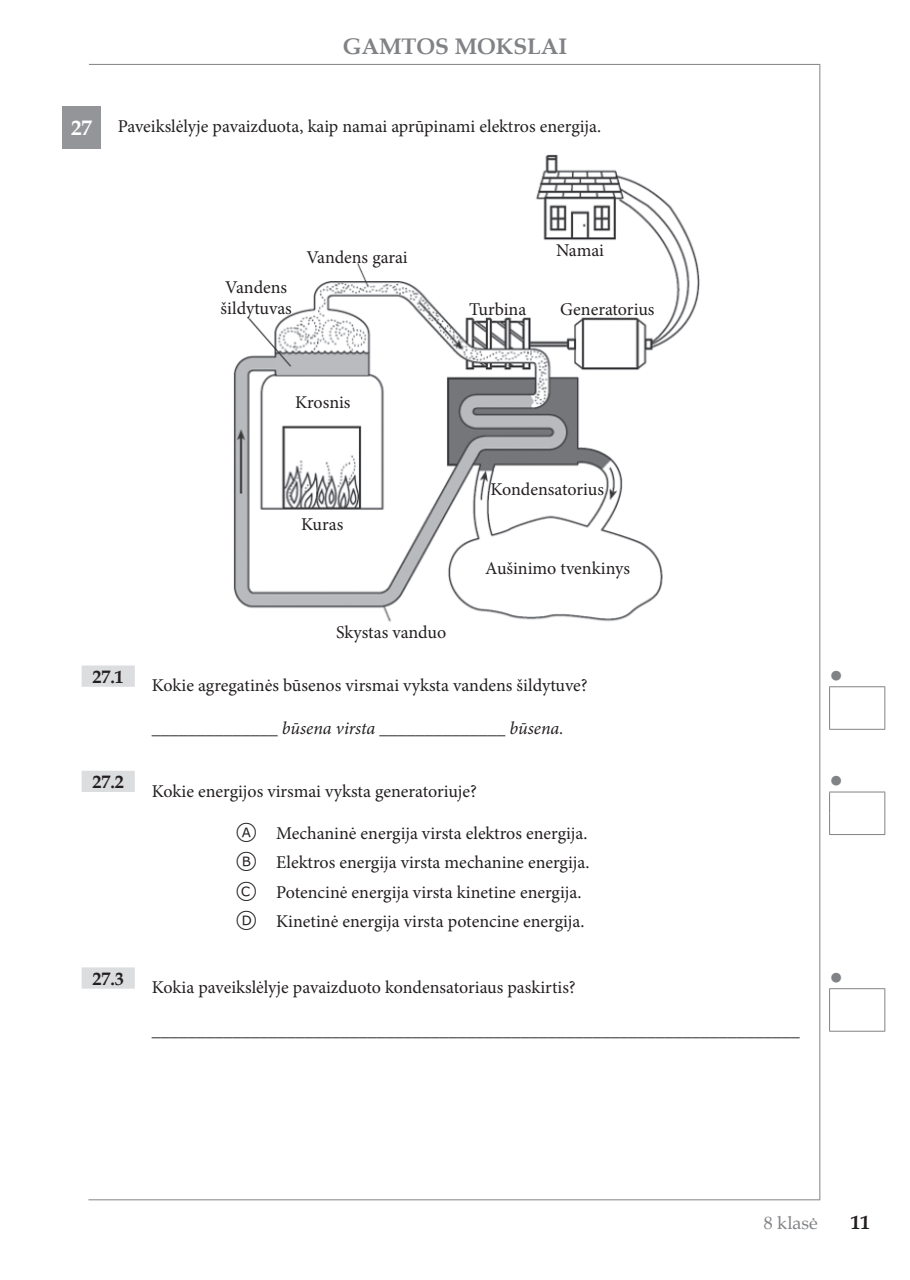
<style>
.page{position:relative;width:910px;height:1280px;background:#fff}
.page>*{position:absolute;margin:0;border:0;box-sizing:border-box;transform-origin:0 0}
.t1{font:700 22.5px "Book Antiqua";color:#808285}
.t2{font:22.5px "Arial";color:#808285}
.t3{font:700 19.5px "Book Antiqua";color:#231f20}
.t4{font:18px/29.5px "Minion Pro";color:#231f20}
.t5{font:700 18px "Book Antiqua";color:#231f20}
.t6{font:18px "Book Antiqua";color:#808285}
.s1{font-family:"Book Antiqua";font-weight:700;font-size:21px;color:#fff}
.s2{font-style:italic}
.s3{font-family:"TIMSS options";font-size:24px}
</style>
<div class="page">
<hr style="left:89px;top:64px;width:731px;height:1px;background:#808285">
<hr style="left:819px;top:64px;width:1px;height:1136px;background:#808285">
<hr style="left:88px;top:1199px;width:732px;height:1px;background:#808285">
<div style="left:63px;top:106px;width:38px;height:43px;background:#939598"></div>
<svg style="left:82px;top:665px;width:53px;height:324px"></svg>
<hr style="left:829px;top:686px;width:56px;height:1px;background:#808285">
<svg style="left:829px;top:687px;width:1px;height:42px"></svg>
<svg style="left:884px;top:687px;width:1px;height:42px"></svg>
<hr style="left:829px;top:729px;width:56px;height:1px;background:#808285">
<hr style="left:829px;top:792px;width:56px;height:1px;background:#808285">
<svg style="left:829px;top:792px;width:1px;height:42px"></svg>
<svg style="left:884px;top:792px;width:1px;height:42px"></svg>
<hr style="left:829px;top:834px;width:56px;height:1px;background:#808285">
<hr style="left:829px;top:988px;width:56px;height:1px;background:#808285">
<svg style="left:829px;top:989px;width:1px;height:42px"></svg>
<svg style="left:884px;top:989px;width:1px;height:42px"></svg>
<hr style="left:829px;top:1031px;width:56px;height:1px;background:#808285">
<img style="left:233px;top:154px;width:467px;height:468px">
<p class="t1" style="left:343px;top:31px;width:226px">GAMTOS MOKSLAI</p>
<p class="t4" style="left:71px;top:112px;width:532px"><span class="s1">27</span> Paveikslėlyje pavaizduota, kaip namai aprūpinami elektros energija.</p>
<p class="t4" style="left:306px;top:242px;width:103px">Vandens garai</p>
<p class="t4" style="left:556px;top:235px;width:49px">Namai</p>
<p class="t4" style="left:221px;top:276px;width:73px;line-height:21.6px">Vandens šildytuvas</p>
<p class="t4" style="left:469px;top:294px;width:59px">Turbina</p>
<p class="t4" style="left:560px;top:294px;width:96px">Generatorius</p>
<p class="t4" style="left:295px;top:388px;width:57px">Krosnis</p>
<p class="t4" style="left:491px;top:474px;width:115px">Kondensatorius</p>
<p class="t4" style="left:301px;top:510px;width:43px">Kuras</p>
<p class="t4" style="left:485px;top:554px;width:146px">Aušinimo tvenkinys</p>
<p class="t4" style="left:336px;top:618px;width:112px">Skystas vanduo</p>
<p class="t5" style="left:92px;top:664px;width:33px">27.1</p>
<p class="t4" style="left:152px;top:671px;width:437px">Kokie agregatinės būsenos virsmai vyksta vandens šildytuve?</p>
<p class="t4" style="left:152px;top:713px;width:413px">______________ <span class="s2">būsena virsta</span> ______________ <span class="s2">būsena.</span></p>
<p class="t2" style="left:830px;top:659px;width:15px">●</p>
<p class="t5" style="left:92px;top:769px;width:33px">27.2</p>
<p class="t4" style="left:152px;top:776px;width:327px">Kokie energijos virsmai vyksta generatoriuje?</p>
<p class="t4" style="left:237px;top:818px;width:354px"><span class="s3">a</span> Mechaninė energija virsta elektros energija. <span class="s3">b</span> Elektros energija virsta mechanine energija. <span class="s3">c</span> Potencinė energija virsta kinetine energija. <span class="s3">d</span> Kinetinė energija virsta potencine energija.</p>
<p class="t2" style="left:830px;top:764px;width:15px">●</p>
<p class="t5" style="left:92px;top:966px;width:33px">27.3</p>
<p class="t4" style="left:152px;top:973px;width:425px">Kokia paveikslėlyje pavaizduoto kondensatoriaus paskirtis?</p>
<p class="t4" style="left:152px;top:1015px;width:649px">________________________________________________________________________</p>
<p class="t2" style="left:830px;top:961px;width:15px">●</p>
<p class="t6" style="left:764px;top:1210px;width:55px">8 klasė</p>
<p class="t3" style="left:851px;top:1209px;width:21px">11</p>
</div>
